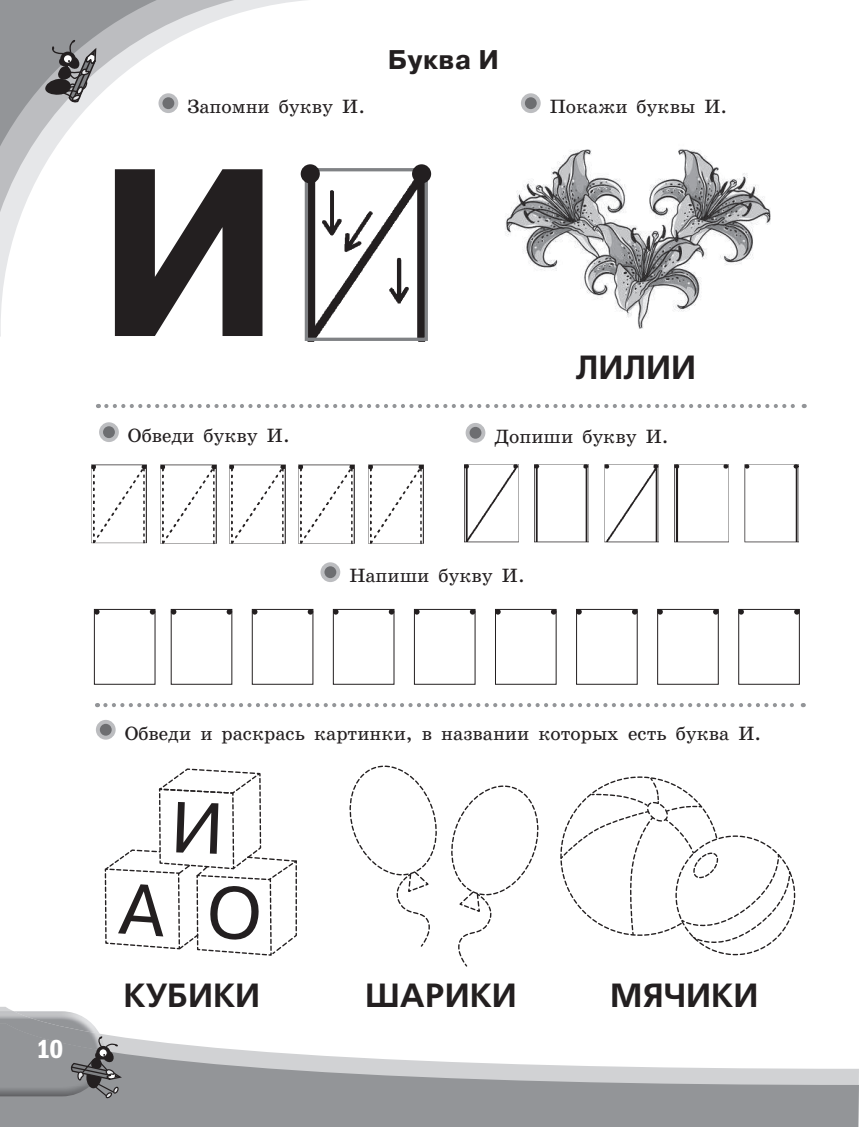
<style>
.page{position:relative;width:859px;height:1127px;background:#fff}
.page>*{position:absolute;margin:0;border:0;box-sizing:border-box;transform-origin:0 0}
.t1{font:700 238.2px "Pragmatica C";color:#231f20}
.t2{font:700 33.45px "Free Set C";color:#231f20}
.t3{font:700 27px "Pragmatica C";letter-spacing:.02em;color:#231f20}
.t4{font:600 condensed 27px "Franklin Gothic";color:#fff}
.t5{font:19.5px "School Book C";color:#231f20}
</style>
<div class="page">
<svg style="left:0;top:1034px;width:858px;height:93px;fill:#939598"></svg>
<svg style="left:858px;top:1069px;width:1px;height:58px"></svg>
<svg style="left:0;top:0;width:306px;height:336px"></svg>
<svg style="left:0;top:0;width:234px;height:212px"></svg>
<svg style="left:0;top:0;width:157px;height:146px"></svg>
<img style="left:0;top:1086px;width:69px;height:10px">
<img style="left:0;top:1011px;width:91px;height:12px">
<div style="left:0;top:1023px;width:105px;height:63px;background:#939598"></div>
<svg style="left:69px;top:1036px;width:55px;height:62px;background:#818284"></svg>
<div style="left:158px;top:93px;width:20px;height:20px;background:#bcbdc0;border-radius:50%"></div>
<div style="left:162px;top:97px;width:12px;height:12px;background:#6d6e71;border-radius:50%"></div>
<div style="left:521px;top:93px;width:20px;height:20px;background:#bcbdc0;border-radius:50%"></div>
<div style="left:525px;top:97px;width:12px;height:12px;background:#6d6e71;border-radius:50%"></div>
<div style="left:99px;top:422px;width:20px;height:20px;background:#bcbdc0;border-radius:50%"></div>
<div style="left:103px;top:426px;width:12px;height:12px;background:#6d6e71;border-radius:50%"></div>
<svg style="left:466px;top:423px;width:19px;height:20px"></svg>
<div style="left:470px;top:427px;width:11px;height:12px;background:#6d6e71;border-radius:50%"></div>
<div style="left:320px;top:562px;width:20px;height:20px;background:#bcbdc0;border-radius:50%"></div>
<div style="left:324px;top:566px;width:12px;height:12px;background:#6d6e71;border-radius:50%"></div>
<div style="left:96px;top:720px;width:20px;height:20px;background:#bcbdc0;border-radius:50%"></div>
<div style="left:100px;top:724px;width:12px;height:12px;background:#6d6e71;border-radius:50%"></div>
<img style="left:505px;top:149px;width:266px;height:180px">
<img style="left:91px;top:464px;width:56px;height:80px">
<img style="left:160px;top:464px;width:57px;height:80px">
<img style="left:229px;top:464px;width:57px;height:80px">
<img style="left:298px;top:464px;width:57px;height:80px">
<img style="left:368px;top:464px;width:56px;height:80px">
<div style="left:94px;top:609px;width:61px;height:75px;border:1px solid #231f20"></div>
<svg style="left:94px;top:609px;width:6px;height:6px"></svg>
<svg style="left:150px;top:609px;width:5px;height:6px"></svg>
<svg style="left:171px;top:609px;width:5px;height:6px"></svg>
<svg style="left:227px;top:609px;width:5px;height:6px"></svg>
<div style="left:252px;top:609px;width:61px;height:75px;border:1px solid #231f20"></div>
<svg style="left:252px;top:609px;width:5px;height:6px"></svg>
<svg style="left:308px;top:609px;width:5px;height:6px"></svg>
<div style="left:333px;top:609px;width:61px;height:75px;border:1px solid #231f20"></div>
<svg style="left:333px;top:609px;width:6px;height:6px"></svg>
<svg style="left:389px;top:609px;width:5px;height:6px"></svg>
<div style="left:414px;top:609px;width:61px;height:75px;border:1px solid #231f20"></div>
<svg style="left:414px;top:609px;width:6px;height:6px"></svg>
<svg style="left:470px;top:609px;width:5px;height:6px"></svg>
<div style="left:495px;top:609px;width:61px;height:75px;border:1px solid #231f20"></div>
<svg style="left:495px;top:609px;width:6px;height:6px"></svg>
<svg style="left:551px;top:609px;width:5px;height:6px"></svg>
<div style="left:576px;top:609px;width:61px;height:75px;border:1px solid #231f20"></div>
<svg style="left:576px;top:609px;width:6px;height:6px"></svg>
<svg style="left:632px;top:609px;width:5px;height:6px"></svg>
<div style="left:657px;top:609px;width:62px;height:75px;border:1px solid #231f20"></div>
<svg style="left:657px;top:609px;width:6px;height:6px"></svg>
<svg style="left:713px;top:609px;width:6px;height:6px"></svg>
<div style="left:738px;top:609px;width:62px;height:75px;border:1px solid #231f20"></div>
<svg style="left:738px;top:609px;width:6px;height:6px"></svg>
<svg style="left:794px;top:609px;width:6px;height:6px"></svg>
<svg style="left:349px;top:765px;width:190px;height:202px"></svg>
<svg style="left:104px;top:768px;width:193px;height:188px"></svg>
<svg style="left:560px;top:776px;width:236px;height:180px"></svg>
<img style="left:464px;top:464px;width:335px;height:79px">
<img style="left:289px;top:167px;width:143px;height:175px">
<div style="left:305px;top:168px;width:123px;height:173px;border:3px solid #808285"></div>
<div style="left:301px;top:164px;width:19px;height:19px;background:#231f20;border-radius:50%"></div>
<div style="left:412px;top:164px;width:19px;height:19px;background:#231f20;border-radius:50%"></div>
<svg style="left:106px;top:404px;width:699px;height:4px"></svg>
<svg style="left:105px;top:703px;width:699px;height:4px"></svg>
<h3 class="t3" style="left:388px;top:49px;width:113px">Буква И</h3>
<p class="t5" style="left:187px;top:99px;width:179px">Запомни букву И.</p>
<p class="t5" style="left:550px;top:99px;width:179px">Покажи буквы И.</p>
<h1 class="t1" style="left:97px;top:158px;width:186px">И</h1>
<h2 class="t2" style="left:576px;top:355px;width:122px">ЛИЛИИ</h2>
<p class="t5" style="left:128px;top:428px;width:163px">Обведи букву И.</p>
<p class="t5" style="left:494px;top:429px;width:176px">Допиши букву И.</p>
<p class="t5" style="left:349px;top:568px;width:177px">Напиши букву И.</p>
<p class="t5" style="left:125px;top:726px;width:638px">Обведи и раскрась картинки, в названии которых есть буква И.</p>
<h3 class="t4" style="left:36px;top:1033px;width:29px">10</h3>
<h2 class="t2" style="left:124px;top:983px;width:138px">КУБИКИ</h2>
<h2 class="t2" style="left:365px;top:983px;width:153px">ШАРИКИ</h2>
<h2 class="t2" style="left:610px;top:983px;width:150px">МЯЧИКИ</h2>
</div>
